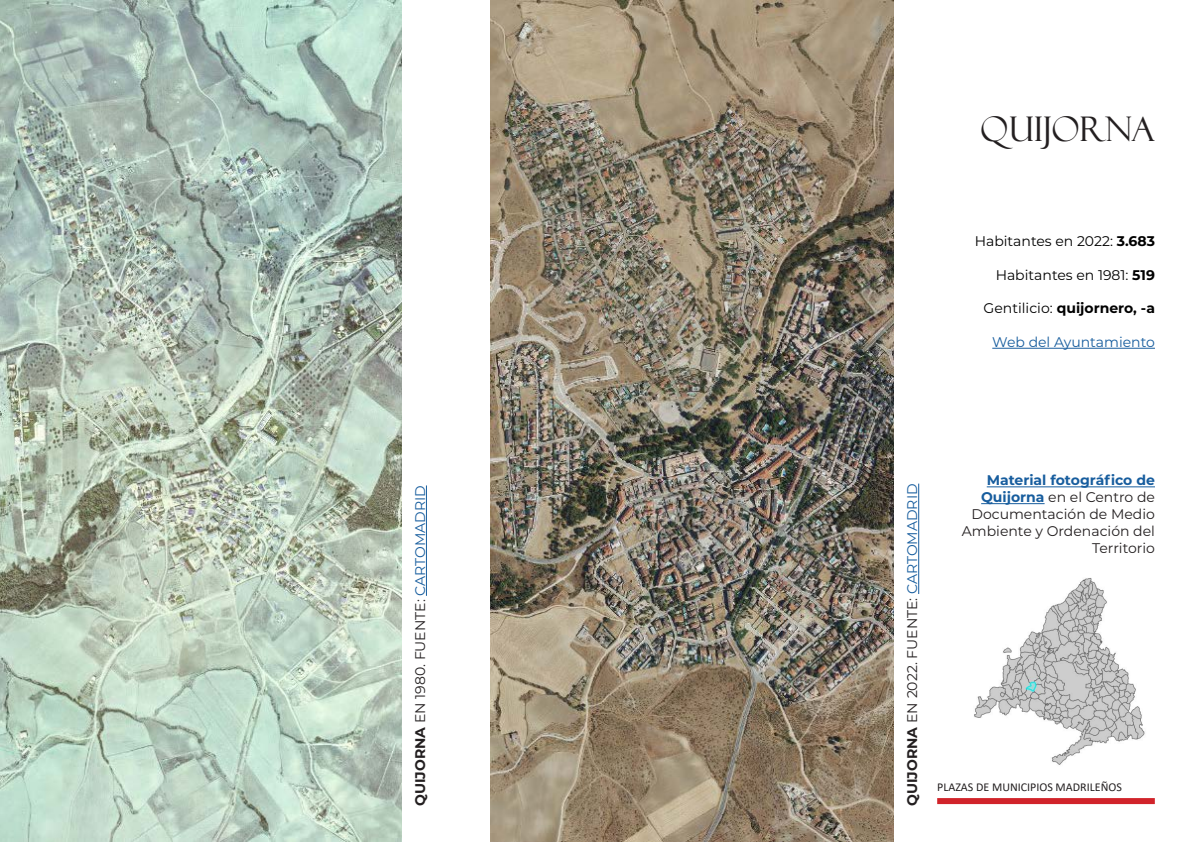
<style>
.page{position:relative;width:1191px;height:842px;background:#fff}
.page>*{position:absolute;margin:0;border:0;box-sizing:border-box;transform-origin:0 0}
.t1{font:34px "Felix Titling";color:#231f20}
.t2{font:14px/16.8px "Montserrat";color:#231f20;text-align:right}
.t3{font:14px "Montserrat";color:#000}
.t4{font:700 14px "Montserrat";color:#000}
.t5{font:14px "Montserrat";color:#175d9e}
.t6{font:12px "Calibri";color:#231f20}
.s1{font-weight:700}
.s2{font-weight:400}
.s3{color:#175d9e}
.s4{font-weight:700;color:#175d9e}
</style>
<div class="page">
<div style="left:937px;top:798px;width:217px;height:6px;background:#d1232a"></div>
<img style="left:0;top:0;width:402px;height:842px">
<img style="left:490px;top:0;width:403px;height:842px">
<img style="left:974px;top:578px;width:171px;height:187px">
<hr style="left:992px;top:348px;width:163px;height:1px;background:#175d9e">
<hr style="left:986px;top:486px;width:169px;height:1px;background:#175d9e">
<hr style="left:981px;top:503px;width:63px;height:1px;background:#175d9e">
<hr style="left:426px;top:485px;width:1px;height:111px;background:#175d9e">
<hr style="left:918px;top:484px;width:1px;height:110px;background:#175d9e">
<p class="t1" style="left:980px;top:109px;width:176px">QUIJORNA</p>
<p class="t3" style="left:974px;top:231px;width:182px">Habitantes en 2022: <span class="s1">3.683</span></p>
<p class="t3" style="left:995px;top:265px;width:161px">Habitantes en 1981: <span class="s1">519</span></p>
<p class="t4" style="left:983px;top:298px;width:173px"><span class="s2">Gentilicio:</span> quijornero, -a</p>
<p class="t5" style="left:992px;top:332px;width:164px">Web del Ayuntamiento</p>
<p class="t2" style="left:411px;top:806px;width:322px;rotate:-90deg"><span class="s1">QUIJORNA</span> EN 1980. FUENTE: <span class="s3">CARTOMADRID</span></p>
<p class="t2" style="left:903px;top:806px;width:324px;rotate:-90deg"><span class="s1">QUIJORNA</span> EN 2022. FUENTE: <span class="s3">CARTOMADRID</span></p>
<p class="t2" style="left:961px;top:472px;width:195px"><span class="s4">Material fotográfico de<br>Quijorna</span> en el Centro de<br>Documentación de Medio<br>Ambiente y Ordenación del<br>Territorio</p>
<p class="t6" style="left:937px;top:778px;width:186px">PLAZAS DE MUNICIPIOS MADRILEÑOS</p>
</div>
